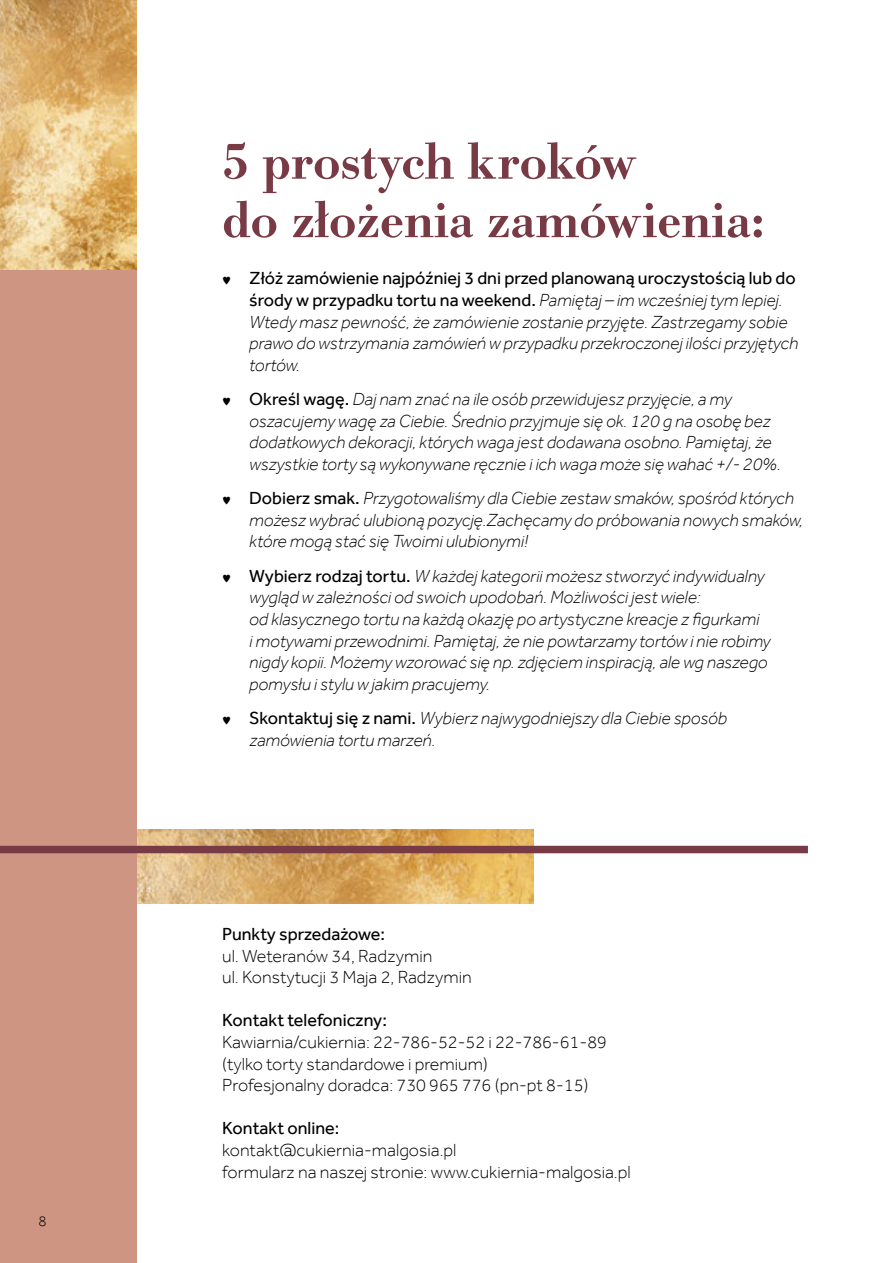
<style>
.page{position:relative;width:893px;height:1263px;background:#fff}
.page>*{position:absolute;margin:0;border:0;box-sizing:border-box;transform-origin:0 0}
.t1{font:500 54px/58.5px "Bodoni URW";color:#783a44}
.t2{font:italic 300 18px/21.6px "Effra";color:#000}
.t3{font:300 18px/21.6px "Effra";color:#000}
.t4{font:18px "Effra";color:#000}
.t5{font:300 15px "Effra";color:#000}
.s1{font-family:"Adobe Myungjo Std";font-weight:500;font-style:normal;font-size:9px}
.s2{font-weight:400;font-style:normal}
</style>
<div class="page">
<img style="left:0;top:0;width:136px;height:270px">
<img style="left:136px;top:830px;width:398px;height:74px">
<div style="left:0;top:270px;width:136px;height:993px;background:#ce9682"></div>
<div style="left:0;top:846px;width:808px;height:7px;background:#783a44"></div>
<p class="t5" style="left:38px;top:1212px;width:10px">8</p>
<h1 class="t1" style="left:222px;top:133px;width:544px">5 prostych kroków<br>do złożenia zamówienia:</h1>
<p class="t2" style="left:249px;top:267px;width:551px;text-indent:-27px"><span class="s1">♥</span> <span class="s2">Złóż zamówienie najpóźniej 3 dni przed planowaną uroczystością lub do środy w przypadku tortu na weekend.</span> Pamiętaj – im wcześniej tym lepiej.<br>Wtedy masz pewność, że zamówienie zostanie przyjęte. Zastrzegamy sobie prawo do wstrzymania zamówień w przypadku przekroczonej ilości przyjętych tortów.</p>
<p class="t2" style="left:249px;top:388px;width:533px;text-indent:-27px"><span class="s1">♥</span> <span class="s2">Określ wagę.</span> Daj nam znać na ile osób przewidujesz przyjęcie, a my oszacujemy wagę za Ciebie. Średnio przyjmuje się ok. 120 g na osobę bez dodatkowych dekoracji, których waga jest dodawana osobno. Pamiętaj, że wszystkie torty są wykonywane ręcznie i ich waga może się wahać +/- 20%.</p>
<p class="t2" style="left:249px;top:487px;width:555px;text-indent:-27px"><span class="s1">♥</span> <span class="s2">Dobierz smak.</span> Przygotowaliśmy dla Ciebie zestaw smaków, spośród których możesz wybrać ulubioną pozycję.Zachęcamy do próbowania nowych smaków, które mogą stać się Twoimi ulubionymi!</p>
<p class="t2" style="left:249px;top:565px;width:523px;text-indent:-27px"><span class="s1">♥</span> <span class="s2">Wybierz rodzaj tortu.</span> W każdej kategorii możesz stworzyć indywidualny wygląd w zależności od swoich upodobań. Możliwości jest wiele:<br>od klasycznego tortu na każdą okazję po artystyczne kreacje z figurkami<br>i motywami przewodnimi. Pamiętaj, że nie powtarzamy tortów i nie robimy nigdy kopii. Możemy wzorować się np. zdjęciem inspiracją, ale wg naszego pomysłu i stylu w jakim pracujemy.</p>
<p class="t2" style="left:249px;top:707px;width:479px;text-indent:-27px"><span class="s1">♥</span> <span class="s2">Skontaktuj się z nami.</span> Wybierz najwygodniejszy dla Ciebie sposób zamówienia tortu marzeń.</p>
<p class="t4" style="left:222px;top:923px;width:165px">Punkty sprzedażowe:</p>
<p class="t3" style="left:222px;top:944px;width:251px">ul. Weteranów 34, Radzymin<br>ul. Konstytucji 3 Maja 2, Radzymin</p>
<p class="t4" style="left:222px;top:1009px;width:166px">Kontakt telefoniczny:</p>
<p class="t3" style="left:222px;top:1031px;width:386px">Kawiarnia/cukiernia: 22-786-52-52 i 22-786-61-89 (tylko torty standardowe i premium)<br>Profesjonalny doradca: 730 965 776 (pn-pt 8-15)</p>
<p class="t4" style="left:222px;top:1117px;width:119px">Kontakt online:</p>
<p class="t3" style="left:222px;top:1139px;width:410px">kontakt@cukiernia-malgosia.pl<br>formularz na naszej stronie: www.cukiernia-malgosia.pl</p>
</div>
